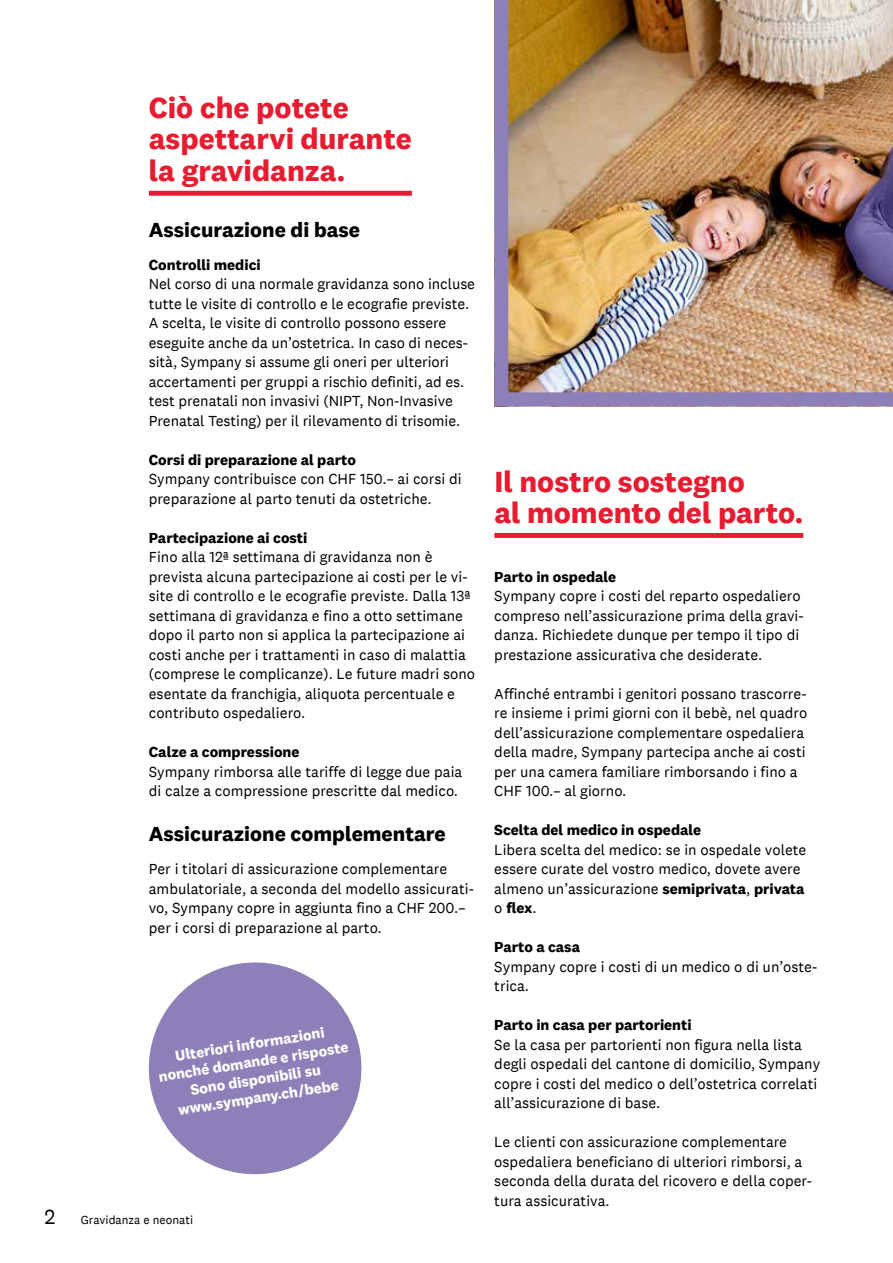
<style>
.page{position:relative;width:893px;height:1263px;background:#fff}
.page>*{position:absolute;margin:0;border:0;box-sizing:border-box;transform-origin:0 0}
.t1{font:700 30px/31.5px "National 2";color:#e81c30}
.t2{font:700 21px "National 2";color:#000}
.t3{font:15px/19.5px "National 2";color:#000}
.t4{font:700 15px "National 2";color:#000}
.t5{font:700 15px/18px "National 2";color:#fff;text-align:center}
.t6{font:12px "National 2";color:#000}
.s1{font-size:21px}
.s2{font-weight:700}
</style>
<div class="page">
<div style="left:149px;top:191px;width:263px;height:5px;background:#e81c30"></div>
<div style="left:494px;top:533px;width:309px;height:5px;background:#e81c30"></div>
<img style="left:494px;top:0;width:399px;height:406px">
<svg style="left:148px;top:962px;width:214px;height:213px;fill:#8d80b9"></svg>
<h1 class="t1" style="left:149px;top:91px;width:265px">Ciò che potete aspettarvi durante la gravidanza.</h1>
<h2 class="t2" style="left:149px;top:217px;width:213px">Assicurazione di base</h2>
<p class="t4" style="left:149px;top:255px;width:113px">Controlli medici</p>
<p class="t3" style="left:149px;top:274px;width:328px">Nel corso di una normale gravidanza sono incluse tutte le visite di controllo e le ecografie previste.<br>A scelta, le visite di controllo possono essere eseguite anche da un’ostetrica. In caso di neces&shy;sità, Sympany si assume gli oneri per ulteriori accertamenti per gruppi a rischio definiti, ad es. test prenatali non invasivi (NIPT, Non-Invasive Prenatal Testing) per il rilevamento di trisomie.</p>
<p class="t4" style="left:149px;top:450px;width:209px">Corsi di preparazione al parto</p>
<p class="t3" style="left:149px;top:469px;width:314px">Sympany contribuisce con CHF 150.– ai corsi di preparazione al parto tenuti da ostetriche.</p>
<p class="t4" style="left:149px;top:528px;width:160px">Partecipazione ai costi</p>
<p class="t3" style="left:149px;top:547px;width:328px">Fino alla 12ª settimana di gravidanza non è prevista alcuna partecipazione ai costi per le vi&shy;site di controllo e le ecografie previste. Dalla 13ª settimana di gravidanza e fino a otto settimane dopo il parto non si applica la partecipazione ai costi anche per i trattamenti in caso di malattia (comprese le complicanze). Le future madri sono esentate da franchigia, aliquota percentuale e contributo ospedaliero.</p>
<p class="t4" style="left:149px;top:743px;width:152px">Calze a compressione</p>
<p class="t3" style="left:149px;top:762px;width:315px">Sympany rimborsa alle tariffe di legge due paia di calze a compressione prescritte dal medico.</p>
<h2 class="t2" style="left:149px;top:821px;width:298px">Assicurazione complementare</h2>
<p class="t3" style="left:149px;top:859px;width:327px">Per i titolari di assicurazione complementare ambulatoriale, a seconda del modello assicurati&shy;vo, Sympany copre in aggiunta fino a CHF 200.– per i corsi di preparazione al parto.</p>
<p class="t5" style="left:154px;top:1050px;width:193px;rotate:-9deg">Ulteriori informazioni nonché domande e risposte<br>Sono disponibili su www.sympany.ch/bebe</p>
<p class="t6" style="left:44px;top:1212px;width:150px"><span class="s1">2</span> Gravidanza e neonati</p>
<h1 class="t1" style="left:494px;top:465px;width:310px">Il nostro sostegno<br>al momento del parto.</h1>
<p class="t4" style="left:494px;top:567px;width:123px">Parto in ospedale</p>
<p class="t3" style="left:494px;top:586px;width:311px">Sympany copre i costi del reparto ospedaliero compreso nell’assicurazione prima della gravi&shy;danza. Richiedete dunque per tempo il tipo di prestazione assicurativa che desiderate.</p>
<p class="t3" style="left:494px;top:684px;width:314px">Affinché entrambi i genitori possano trascorre&shy;re insieme i primi giorni con il bebè, nel quadro dell’assicurazione complementare ospedaliera della madre, Sympany partecipa anche ai costi per una camera familiare rimborsando i fino a CHF 100.– al giorno.</p>
<p class="t4" style="left:494px;top:821px;width:208px">Scelta del medico in ospedale</p>
<p class="t3" style="left:494px;top:840px;width:314px">Libera scelta del medico: se in ospedale volete essere curate del vostro medico, dovete avere almeno un’assicurazione <span class="s2">semiprivata</span>, <span class="s2">privata </span>o <span class="s2">flex</span>.</p>
<p class="t4" style="left:494px;top:938px;width:87px">Parto a casa</p>
<p class="t3" style="left:494px;top:957px;width:325px">Sympany copre i costi di un medico o di un’oste&shy;trica.</p>
<p class="t4" style="left:494px;top:1016px;width:199px">Parto in casa per partorienti</p>
<p class="t3" style="left:494px;top:1035px;width:327px">Se la casa per partorienti non figura nella lista degli ospedali del cantone di domicilio, Sympany copre i costi del medico o dell’ostetrica correlati all’assicurazione di base.</p>
<p class="t3" style="left:494px;top:1132px;width:319px">Le clienti con assicurazione complementare ospedaliera beneficiano di ulteriori rimborsi, a seconda della durata del ricovero e della coper&shy;tura assicurativa.</p>
</div>
